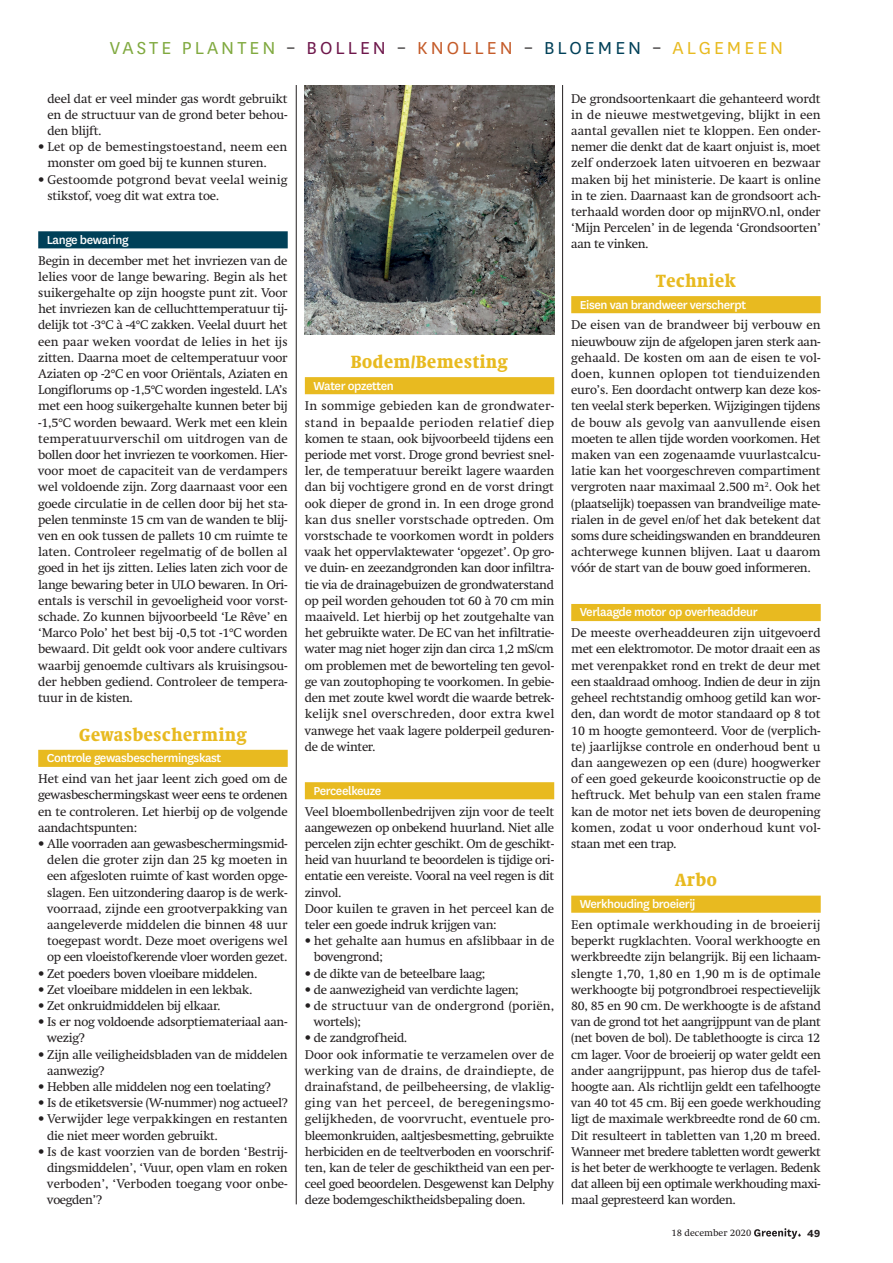
<style>
.page{position:relative;width:893px;height:1263px;background:#fff}
.page>*{position:absolute;margin:0;border:0;box-sizing:border-box;transform-origin:0 0}
.t1{font:20.25px "National";letter-spacing:.15em;color:#80a93f}
.t2{font:900 condensed 18px "Swift LT Pro";letter-spacing:.03em;color:#e8ba20}
.t3{font:500 13.5px "National";letter-spacing:-.03em;color:#fff}
.t4{font:12.9px/16.2px "Swift LT Pro";letter-spacing:-.03em;color:#231f20;text-align:justify}
.t5{font:12.9px/16.2px "Swift LT Pro";letter-spacing:.005em;color:#231f20}
.t6{font:12.9px/16.2px "Swift LT Pro";letter-spacing:-.01em;color:#231f20}
.t7{font:700 12px "National";color:#231f20}
.t8{font:9.75px "Swift LT Pro";color:#231f20}
.s1{color:#231f20}
.s2{color:#6e174b}
.s3{color:#c45b29}
.s4{color:#004058}
.s5{color:#e8ba20}
</style>
<div class="page">
<svg style="left:754px;top:1228px;width:47px;height:11px"></svg>
<hr style="left:296px;top:85px;width:1px;height:1119px;background:#231f20">
<hr style="left:562px;top:85px;width:1px;height:1119px;background:#231f20">
<div style="left:305px;top:377px;width:249px;height:17px;background:#e8ba20"></div>
<div style="left:305px;top:782px;width:249px;height:17px;background:#e8ba20"></div>
<div style="left:571px;top:296px;width:250px;height:17px;background:#e8ba20"></div>
<div style="left:571px;top:604px;width:250px;height:17px;background:#e8ba20"></div>
<div style="left:571px;top:895px;width:250px;height:18px;background:#e8ba20"></div>
<div style="left:38px;top:231px;width:250px;height:17px;background:#004058"></div>
<div style="left:38px;top:750px;width:250px;height:17px;background:#e8ba20"></div>
<img style="left:305px;top:85px;width:249px;height:249px">
<h1 class="t1" style="left:110px;top:35px;width:675px">VASTE PLANTEN <span class="s1">–</span> <span class="s2">BOLLEN</span> <span class="s1">–</span> <span class="s3">KNOLLEN</span> <span class="s1">–</span> <span class="s4">BLOEMEN</span> <span class="s1">–</span> <span class="s5">ALGEMEEN</span></h1>
<p class="t4" style="left:47px;top:90px;width:242px">deel dat er veel minder gas wordt gebruikt en de structuur van de grond beter behou&shy;den blijft.</p>
<p class="t5" style="left:47px;top:139px;width:242px;text-indent:-9px">• Let op de bemestingstoestand, neem een monster om goed bij te kunnen sturen.</p>
<p class="t5" style="left:47px;top:171px;width:242px;text-indent:-9px">• Gestoomde potgrond bevat veelal weinig stikstof, voeg dit wat extra toe.</p>
<p class="t3" style="left:47px;top:230px;width:83px">Lange bewaring</p>
<p class="t4" style="left:38px;top:252px;width:251px">Begin in december met het invriezen van de lelies voor de lange bewaring. Begin als het suikergehalte op zijn hoogste punt zit. Voor het invriezen kan de celluchttemperatuur tij&shy;delijk tot -3°C à -4°C zakken. Veelal duurt het een paar weken voordat de lelies in het ijs zitten. Daarna moet de celtemperatuur voor Aziaten op -2°C en voor Oriëntals, Aziaten en Longiflorums op -1,5°C worden ingesteld. LA’s met een hoog suikergehalte kunnen beter bij -1,5°C worden bewaard. Werk met een klein temperatuurverschil om uitdrogen van de bollen door het invriezen te voorkomen. Hier&shy;voor moet de capaciteit van de verdampers wel voldoende zijn. Zorg daarnaast voor een goede circulatie in de cellen door bij het sta&shy;pelen tenminste 15 cm van de wanden te blij&shy;ven en ook tussen de pallets 10 cm ruimte te laten. Controleer regelmatig of de bollen al goed in het ijs zitten. Lelies laten zich voor de lange bewaring beter in ULO bewaren. In Ori&shy;ëntals is verschil in gevoeligheid voor vorst&shy;schade. Zo kunnen bijvoorbeeld ‘Le Rêve’ en ‘Marco Polo’ het best bij -0,5 tot -1°C worden bewaard. Dit geldt ook voor andere cultivars waarbij genoemde cultivars als kruisingsou&shy;der hebben gediend. Controleer de tempera&shy;tuur in de kisten.</p>
<h2 class="t2" style="left:79px;top:723px;width:169px">Gewasbescherming</h2>
<p class="t3" style="left:47px;top:749px;width:176px">Controle gewasbeschermingskast</p>
<p class="t4" style="left:38px;top:770px;width:251px">Het eind van het jaar leent zich goed om de gewasbeschermingskast weer eens te ordenen en te controleren. Let hierbij op de volgende aandachtspunten:</p>
<p class="t4" style="left:47px;top:835px;width:242px;text-indent:-9px">• Alle voorraden aan gewasbeschermingsmid&shy;delen die groter zijn dan 25 kg moeten in een afgesloten ruimte of kast worden opge&shy;slagen. Een uitzondering daarop is de werk&shy;voorraad, zijnde een grootverpakking van aangeleverde middelen die binnen 48 uur toegepast wordt. Deze moet overigens wel op een vloeistofkerende vloer worden gezet.</p>
<p class="t4" style="left:38px;top:965px;width:221px">• Zet poeders boven vloeibare middelen.</p>
<p class="t4" style="left:38px;top:981px;width:216px">• Zet vloeibare middelen in een lekbak.</p>
<p class="t4" style="left:38px;top:997px;width:184px">• Zet onkruidmiddelen bij elkaar.</p>
<p class="t4" style="left:47px;top:1014px;width:242px;text-indent:-9px">• Is er nog voldoende adsorptiemateriaal aan&shy;wezig?</p>
<p class="t4" style="left:47px;top:1046px;width:242px;text-indent:-9px">• Zijn alle veiligheidsbladen van de middelen aanwezig?</p>
<p class="t4" style="left:38px;top:1078px;width:234px">• Hebben alle middelen nog een toelating?</p>
<p class="t4" style="left:38px;top:1095px;width:251px">• Is de etiketsversie (W-nummer) nog actueel?</p>
<p class="t6" style="left:47px;top:1111px;width:242px;text-indent:-9px">• Verwijder lege verpakkingen en restanten die niet meer worden gebruikt.</p>
<p class="t4" style="left:47px;top:1143px;width:242px;text-indent:-9px">• Is de kast voorzien van de borden ‘Bestrij&shy;dingsmiddelen’, ‘Vuur, open vlam en roken verboden’, ‘Verboden toegang voor onbe&shy;voegden’?</p>
<h2 class="t2" style="left:351px;top:351px;width:159px">Bodem/Bemesting</h2>
<p class="t3" style="left:313px;top:376px;width:82px">Water opzetten</p>
<p class="t4" style="left:305px;top:398px;width:251px">In sommige gebieden kan de grondwater&shy;stand in bepaalde perioden relatief diep komen te staan, ook bijvoorbeeld tijdens een periode met vorst. Droge grond bevriest snel&shy;ler, de temperatuur bereikt lagere waarden dan bij vochtigere grond en de vorst dringt ook dieper de grond in. In een droge grond kan dus sneller vorstschade optreden. Om vorstschade te voorkomen wordt in polders vaak het oppervlaktewater ‘opgezet’. Op gro&shy;ve duin- en zeezandgronden kan door infiltra&shy;tie via de drainagebuizen de grondwaterstand op peil worden gehouden tot 60 à 70 cm min maaiveld. Let hierbij op het zoutgehalte van het gebruikte water. De EC van het infiltratie&shy;water mag niet hoger zijn dan circa 1,2 mS/cm om problemen met de beworteling ten gevol&shy;ge van zoutophoping te voorkomen. In gebie&shy;den met zoute kwel wordt die waarde betrek&shy;kelijk snel overschreden, door extra kwel vanwege het vaak lagere polderpeil geduren&shy;de de winter.</p>
<p class="t3" style="left:313px;top:781px;width:69px">Perceelkeuze</p>
<p class="t4" style="left:305px;top:803px;width:251px;text-align:left">Veel bloembollenbedrijven zijn voor de teelt aangewezen op onbekend huurland. Niet alle percelen zijn echter geschikt. Om de geschikt&shy;heid van huurland te beoordelen is tijdige ori&shy;ëntatie een vereiste. Vooral na veel regen is dit zinvol.<br>Door kuilen te graven in het perceel kan de teler een goede indruk krijgen van:</p>
<p class="t4" style="left:314px;top:933px;width:242px;text-indent:-9px">• het gehalte aan humus en afslibbaar in de bovengrond;</p>
<p class="t4" style="left:305px;top:965px;width:182px">• de dikte van de beteelbare laag;</p>
<p class="t4" style="left:305px;top:981px;width:215px">• de aanwezigheid van verdichte lagen;</p>
<p class="t5" style="left:314px;top:997px;width:242px;text-indent:-9px">• de structuur van de ondergrond (poriën, wortels);</p>
<p class="t4" style="left:305px;top:1030px;width:251px;text-align:left">• de zandgrofheid.<br>Door ook informatie te verzamelen over de werking van de drains, de draindiepte, de drainafstand, de peilbeheersing, de vlaklig&shy;ging van het perceel, de beregeningsmo&shy;gelijkheden, de voorvrucht, eventuele pro&shy;bleemonkruiden, aaltjesbesmetting, gebruikte herbiciden en de teeltverboden en voorschrif&shy;ten, kan de teler de geschiktheid van een per&shy;ceel goed beoordelen. Desgewenst kan Delphy deze bodemgeschiktheidsbepaling doen.</p>
<p class="t4" style="left:571px;top:90px;width:251px">De grondsoortenkaart die gehanteerd wordt in de nieuwe mestwetgeving, blijkt in een aantal gevallen niet te kloppen. Een onder&shy;nemer die denkt dat de kaart onjuist is, moet zelf onderzoek laten uitvoeren en bezwaar maken bij het ministerie. De kaart is online in te zien. Daarnaast kan de grondsoort ach&shy;terhaald worden door op mijnRVO.nl, onder ‘Mijn Percelen’ in de legenda ‘Grondsoorten’ aan te vinken.</p>
<h2 class="t2" style="left:656px;top:270px;width:82px">Techniek</h2>
<p class="t3" style="left:580px;top:295px;width:168px">Eisen van brandweer verscherpt</p>
<p class="t4" style="left:571px;top:317px;width:251px">De eisen van de brandweer bij verbouw en nieuwbouw zijn de afgelopen jaren sterk aan&shy;gehaald. De kosten om aan de eisen te vol&shy;doen, kunnen oplopen tot tienduizenden euro’s. Een doordacht ontwerp kan deze kos&shy;ten veelal sterk beperken. Wijzigingen tijdens de bouw als gevolg van aanvullende eisen moeten te allen tijde worden voorkomen. Het maken van een zogenaamde vuurlastcalcu&shy;latie kan het voorgeschreven compartiment vergroten naar maximaal 2.500 m<sup>2</sup>. Ook het (plaatselijk) toepassen van brandveilige mate&shy;rialen in de gevel en/of het dak betekent dat soms dure scheidingswanden en branddeuren achterwege kunnen blijven. Laat u daarom vóór de start van de bouw goed informeren.</p>
<p class="t3" style="left:580px;top:603px;width:179px">Verlaagde motor op overheaddeur</p>
<p class="t4" style="left:571px;top:625px;width:251px">De meeste overheaddeuren zijn uitgevoerd met een elektromotor. De motor draait een as met verenpakket rond en trekt de deur met een staaldraad omhoog. Indien de deur in zijn geheel rechtstandig omhoog getild kan wor&shy;den, dan wordt de motor standaard op 8 tot 10 m hoogte gemonteerd. Voor de (verplich&shy;te) jaarlijkse controle en onderhoud bent u dan aangewezen op een (dure) hoogwerker of een goed gekeurde kooiconstructie op de heftruck. Met behulp van een stalen frame kan de motor net iets boven de deuropening komen, zodat u voor onderhoud kunt vol&shy;staan met een trap.</p>
<h2 class="t2" style="left:675px;top:869px;width:43px">Arbo</h2>
<p class="t3" style="left:580px;top:895px;width:117px">Werkhouding broeierij</p>
<p class="t4" style="left:571px;top:916px;width:251px">Een optimale werkhouding in de broeierij beperkt rugklachten. Vooral werkhoogte en werkbreedte zijn belangrijk. Bij een lichaam&shy;slengte 1,70, 1,80 en 1,90 m is de optimale werkhoogte bij potgrondbroei respectievelijk 80, 85 en 90 cm. De werkhoogte is de afstand van de grond tot het aangrijppunt van de plant (net boven de bol). De tablethoogte is circa 12 cm lager. Voor de broeierij op water geldt een ander aangrijppunt, pas hierop dus de tafel&shy;hoogte aan. Als richtlijn geldt een tafelhoogte van 40 tot 45 cm. Bij een goede werkhouding ligt de maximale werkbreedte rond de 60 cm.<br>Dit resulteert in tabletten van 1,20 m breed.<br>Wanneer met bredere tabletten wordt gewerkt is het beter de werkhoogte te verlagen. Bedenk dat alleen bij een optimale werkhouding maxi&shy;maal gepresteerd kan worden.</p>
<p class="t8" style="left:671px;top:1227px;width:81px">18 december 2020</p>
<p class="t7" style="left:807px;top:1224px;width:15px">49</p>
</div>
